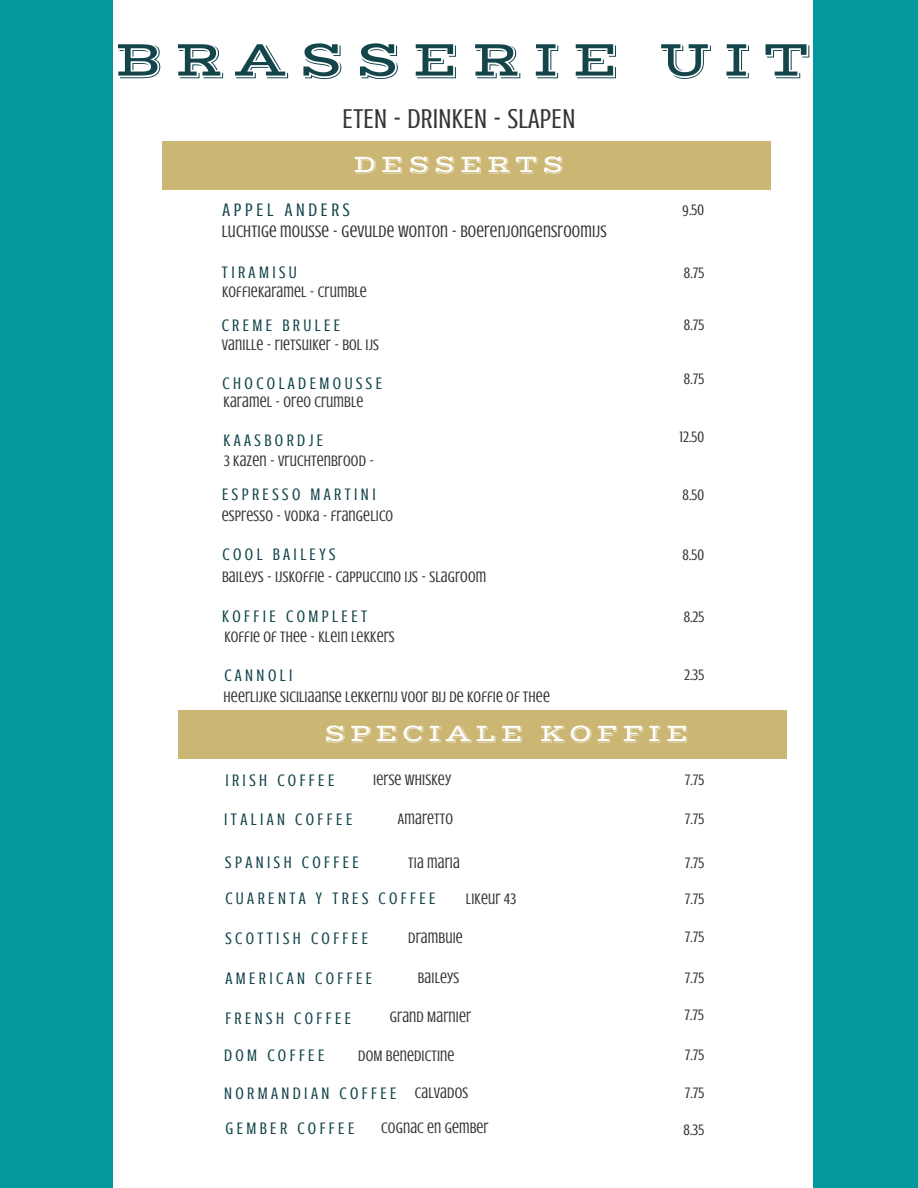
<style>
.page{position:relative;width:918px;height:1188px;background:#03989e}
.page>*{position:absolute;margin:0;border:0;box-sizing:border-box;transform-origin:0 0}
.t1{font:51.45px "Vast Shadow";letter-spacing:.21em;color:#13454b}
.t2{font:28.05px "Crushed";letter-spacing:.01em;color:#353537}
.t3{font:24.9px "Vast Shadow";letter-spacing:.15em;color:#fff}
.t4{font:18.6px "Crushed";letter-spacing:.2em;color:#13454b}
.t5{font:17.1px/35.8px "Crushed";letter-spacing:.2em;color:#13454b}
.t6{font:17.1px "Crushed";letter-spacing:.01em;color:#353537}
.t7{font:15.6px/34.2px "Crushed";letter-spacing:.01em;color:#353537}
</style>
<div class="page">
<div style="left:113px;top:0;width:700px;height:1188px;background:#fff"></div>
<div style="left:162px;top:141px;width:608px;height:48px;background:#cbb673"></div>
<div style="left:178px;top:710px;width:609px;height:48px;background:#cbb673"></div>
<h1 class="t1" style="left:114px;top:29px;width:698px">BRASSERIE UIT</h1>
<h2 class="t2" style="left:343px;top:103px;width:234px">ETEN - DRINKEN - SLAPEN</h2>
<h3 class="t3" style="left:353px;top:149px;width:212px">DESSERTS</h3>
<p class="t4" style="left:223px;top:200px;width:129px">APPEL ANDERS</p>
<p class="t6" style="left:222px;top:222px;width:386px">LUCHTIGE MOUSSE - GEVULDE WONTON - BOERENJONGENSROOMIJS</p>
<p class="t5" style="left:222px;top:254px;width:77px">TIRAMISU</p>
<p class="t7" style="left:222px;top:275px;width:146px">KOFFIEKARAMEL - CRUMBLE</p>
<p class="t5" style="left:222px;top:307px;width:120px">CREME BRULEE</p>
<p class="t7" style="left:222px;top:328px;width:159px">VANILLE - RIETSUIKER - BOL IJS</p>
<p class="t7" style="left:682px;top:193px;width:23px;rotate:-1deg">9.50</p>
<p class="t7" style="left:684px;top:255px;width:22px">8.75</p>
<p class="t7" style="left:684px;top:308px;width:22px">8.75</p>
<p class="t5" style="left:223px;top:365px;width:161px">CHOCOLADEMOUSSE</p>
<p class="t7" style="left:224px;top:385px;width:141px">KARAMEL - OREO CRUMBLE</p>
<p class="t7" style="left:684px;top:362px;width:22px">8.75</p>
<p class="t5" style="left:223px;top:422px;width:101px">KAASBORDJE</p>
<p class="t7" style="left:224px;top:444px;width:151px">3 KAZEN - VRUCHTENBROOD -</p>
<p class="t7" style="left:680px;top:420px;width:26px">12.50</p>
<p class="t5" style="left:222px;top:476px;width:155px">ESPRESSO MARTINI</p>
<p class="t7" style="left:683px;top:478px;width:23px">8.50</p>
<p class="t7" style="left:222px;top:498px;width:173px">ESPRESSO - VODKA - FRANGELICO</p>
<p class="t5" style="left:223px;top:537px;width:114px">COOL BAILEYS</p>
<p class="t7" style="left:222px;top:559px;width:266px">BAILEYS - IJSKOFFIE - CAPPUCCINO IJS - SLAGROOM</p>
<p class="t7" style="left:683px;top:538px;width:23px">8.50</p>
<p class="t5" style="left:222px;top:598px;width:147px">KOFFIE COMPLEET</p>
<p class="t7" style="left:684px;top:600px;width:22px">8.25</p>
<p class="t7" style="left:224px;top:620px;width:172px">KOFFIE OF THEE - KLEIN LEKKERS</p>
<p class="t5" style="left:224px;top:658px;width:70px">CANNOLI</p>
<p class="t7" style="left:224px;top:679px;width:328px">HEERLIJKE SICILIAANSE LEKKERNIJ VOOR BIJ DE KOFFIE OF THEE</p>
<p class="t7" style="left:684px;top:657px;width:21px">2.35</p>
<h3 class="t3" style="left:324px;top:718px;width:367px">SPECIALE KOFFIE</h3>
<p class="t5" style="left:225px;top:763px;width:111px">IRISH COFFEE</p>
<p class="t5" style="left:224px;top:801px;width:130px">ITALIAN COFFEE</p>
<p class="t5" style="left:225px;top:844px;width:212px">SPANISH COFFEE<br>CUARENTA Y TRES COFFEE</p>
<p class="t5" style="left:225px;top:920px;width:144px">SCOTTISH COFFEE</p>
<p class="t7" style="left:373px;top:763px;width:80px">IERSE WHISKEY</p>
<p class="t7" style="left:398px;top:801px;width:57px">AMARETTO</p>
<p class="t7" style="left:408px;top:845px;width:53px">TIA MARIA</p>
<p class="t7" style="left:685px;top:763px;width:21px">7.75</p>
<p class="t7" style="left:685px;top:801px;width:21px">7.75</p>
<p class="t7" style="left:685px;top:845px;width:21px">7.75</p>
<p class="t7" style="left:685px;top:881px;width:21px">7.75</p>
<p class="t7" style="left:685px;top:920px;width:21px">7.75</p>
<p class="t7" style="left:685px;top:960px;width:21px">7.75</p>
<p class="t7" style="left:685px;top:998px;width:21px">7.75</p>
<p class="t7" style="left:685px;top:1038px;width:21px">7.75</p>
<p class="t7" style="left:685px;top:1076px;width:21px">7.75</p>
<p class="t7" style="left:684px;top:1112px;width:22px">8.35</p>
<p class="t7" style="left:466px;top:882px;width:52px">LIKEUR 43</p>
<p class="t7" style="left:408px;top:921px;width:56px">DRAMBUIE</p>
<p class="t5" style="left:225px;top:961px;width:148px">AMERICAN COFFEE</p>
<p class="t7" style="left:418px;top:961px;width:43px">BAILEYS</p>
<p class="t7" style="left:390px;top:1000px;width:83px">GRAND MARNIER</p>
<p class="t7" style="left:358px;top:1039px;width:98px">DOM BENEDICTINE</p>
<p class="t5" style="left:225px;top:1000px;width:128px">FRENSH COFFEE</p>
<p class="t5" style="left:224px;top:1037px;width:102px">DOM COFFEE</p>
<p class="t5" style="left:224px;top:1076px;width:174px">NORMANDIAN COFFEE</p>
<p class="t7" style="left:381px;top:1076px;width:109px;text-indent:34px">CALVADOS<br>COGNAC EN GEMBER</p>
<p class="t5" style="left:225px;top:1110px;width:131px">GEMBER COFFEE</p>
</div>
